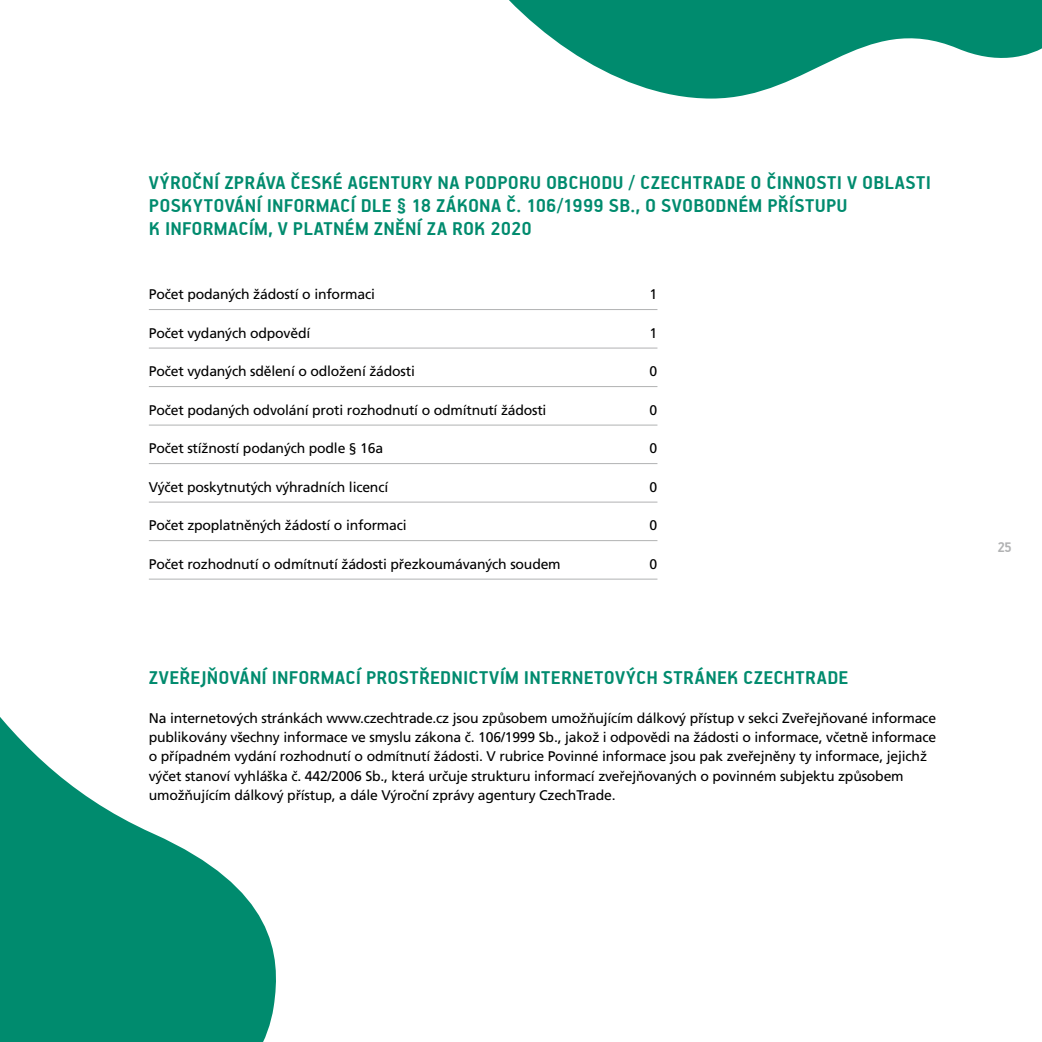
<style>
.page{position:relative;width:1042px;height:1042px;background:#fff}
.page>*{position:absolute;margin:0;border:0;box-sizing:border-box;transform-origin:0 0}
.t1{font:700 21px/22.8px "PF Handbook Pro";letter-spacing:.01em;color:#008b6e}
.t2{font:700 15.75px "PF Handbook Pro";color:#b1b2b3}
.t3{font:14px/19.2px "Frutiger CE";letter-spacing:-.015em;color:#000}
</style>
<div class="page">
<svg style="left:0;top:386px;width:282px;height:656px"></svg>
<svg style="left:509px;top:0;width:533px;height:99px;fill:#008b6e"></svg>
<hr style="left:149px;top:309px;width:508px;height:1px;background:#b1b2b3">
<hr style="left:149px;top:348px;width:508px;height:1px;background:#b1b2b3">
<hr style="left:149px;top:386px;width:508px;height:1px;background:#b1b2b3">
<hr style="left:149px;top:425px;width:508px;height:1px;background:#b1b2b3">
<hr style="left:149px;top:463px;width:508px;height:1px;background:#b1b2b3">
<hr style="left:149px;top:502px;width:508px;height:1px;background:#b1b2b3">
<hr style="left:149px;top:540px;width:508px;height:1px;background:#b1b2b3">
<hr style="left:149px;top:579px;width:508px;height:1px;background:#b1b2b3">
<h1 class="t1" style="left:149px;top:171px;width:784px">VÝROČNÍ ZPRÁVA ČESKÉ AGENTURY NA PODPORU OBCHODU / CZECHTRADE O ČINNOSTI V OBLASTI<br>POSKYTOVÁNÍ INFORMACÍ DLE § 18 ZÁKONA Č. 106/1999 SB., O SVOBODNÉM PŘÍSTUPU<br>K INFORMACÍM, V PLATNÉM ZNĚNÍ ZA ROK 2020</h1>
<p class="t3" style="left:149px;top:285px;width:228px">Počet podaných žádostí o informaci</p>
<p class="t3" style="left:649px;top:285px;width:9px">1</p>
<p class="t3" style="left:149px;top:323px;width:163px">Počet vydaných odpovědí</p>
<p class="t3" style="left:649px;top:323px;width:9px">1</p>
<p class="t3" style="left:149px;top:362px;width:267px">Počet vydaných sdělení o odložení žádosti</p>
<p class="t3" style="left:649px;top:362px;width:9px">0</p>
<p class="t3" style="left:149px;top:400px;width:399px">Počet podaných odvolání proti rozhodnutí o odmítnutí žádosti</p>
<p class="t3" style="left:649px;top:400px;width:9px">0</p>
<p class="t3" style="left:149px;top:439px;width:236px">Počet stížností podaných podle § 16a</p>
<p class="t3" style="left:649px;top:439px;width:9px">0</p>
<p class="t3" style="left:149px;top:477px;width:241px">Výčet poskytnutých výhradních licencí</p>
<p class="t3" style="left:649px;top:477px;width:9px">0</p>
<p class="t3" style="left:149px;top:516px;width:259px">Počet zpoplatněných žádostí o informaci</p>
<p class="t3" style="left:649px;top:516px;width:9px">0</p>
<p class="t3" style="left:149px;top:554px;width:413px">Počet rozhodnutí o odmítnutí žádosti přezkoumávaných soudem</p>
<p class="t3" style="left:649px;top:554px;width:9px">0</p>
<h1 class="t1" style="left:149px;top:666px;width:701px">ZVEŘEJŇOVÁNÍ INFORMACÍ PROSTŘEDNICTVÍM INTERNETOVÝCH STRÁNEK CZECHTRADE</h1>
<p class="t3" style="left:149px;top:708px;width:789px">Na internetových stránkách www.czechtrade.cz jsou způsobem umožňujícím dálkový přístup v sekci Zveřejňované informace publikovány všechny informace ve smyslu zákona č. 106/1999 Sb., jakož i odpovědi na žádosti o informace, včetně informace o případném vydání rozhodnutí o odmítnutí žádosti. V rubrice Povinné informace jsou pak zveřejněny ty informace, jejichž výčet stanoví vyhláška č. 442/2006 Sb., která určuje strukturu informací zveřejňovaných o povinném subjektu způsobem umožňujícím dálkový přístup, a dále Výroční zprávy agentury CzechTrade.</p>
<p class="t2" style="left:997px;top:537px;width:16px">25</p>
</div>
